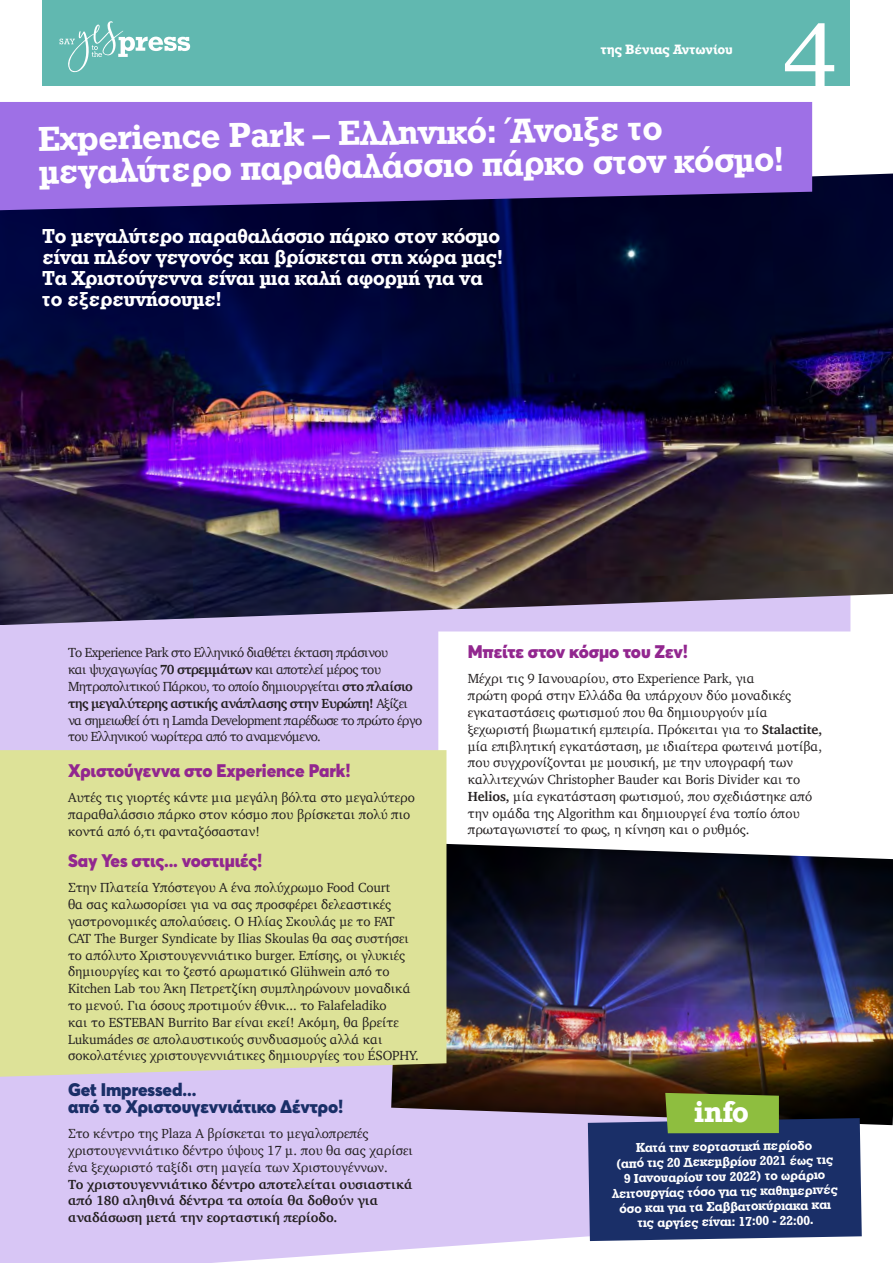
<style>
.page{position:relative;width:893px;height:1263px;background:#fff}
.page>*{position:absolute;margin:0;border:0;box-sizing:border-box;transform-origin:0 0}
.t1{font:97.5px "Georgia";color:#fff}
.t2{font:36px/33px "UB Rockwell Bold";color:#fff}
.t3{font:700 28.05px "Rockwell";color:#fff}
.t4{font:21px/21px "UB Rockwell Bold";letter-spacing:-.005em;color:#fff}
.t5{font:900 18px "Averta";letter-spacing:-.005em;color:#92278f}
.t6{font:900 18px/16.8px "Averta";letter-spacing:-.005em;color:#1a2f68}
.t7{font:13.5px/16.8px "Charter";letter-spacing:-.005em;color:#231f20}
.t8{font:13.5px/16.8px "Charter";letter-spacing:-.045em;color:#231f20}
.t9{font:13.5px/15px "UB Rockwell Bold";color:#fff;text-align:center}
.t10{font:700 13.5px/16.8px "Charter";letter-spacing:-.005em;color:#231f20}
.t11{font:700 12.75px "Rockwell";color:#fff}
.s1{font-weight:700}
</style>
<div class="page">
<div style="left:0;top:625px;width:850px;height:638px;background:#d8c6f5"></div>
<img style="left:391px;top:859px;width:502px;height:266px">
<img style="left:0;top:174px;width:893px;height:451px">
<svg style="left:438px;top:631px;width:450px;height:228px"></svg>
<div style="left:0;top:750px;width:446px;height:327px;background:#dde298"></div>
<div style="left:43px;top:0;width:807px;height:85px;background:#61b8b0"></div>
<svg style="left:60px;top:21px;width:130px;height:51px"></svg>
<svg style="left:588px;top:1093px;width:274px;height:148px;background:#2d405e"></svg>
<svg style="left:0;top:102px;width:812px;height:108px;background:#9066d6"></svg>
<p class="t11" style="left:601px;top:41px;width:133px">της Βένιας Αντωνίου</p>
<h1 class="t1" style="left:783px;top:-29px;width:57px">4</h1>
<h2 class="t2" style="left:38px;top:122px;width:746px;rotate:-1deg">Experience Park – Ελληνικό: Άνοιξε το μεγαλύτερο παραθαλάσσιο πάρκο στον κόσμο!</h2>
<h3 class="t4" style="left:43px;top:226px;width:462px">Το μεγαλύτερο παραθαλάσσιο πάρκο στον κόσμο είναι πλέον γεγονός και βρίσκεται στη χώρα μας!<br>Τα Xριστούγεννα είναι μια καλή αφορμή για να το εξερευνήσουμε!</h3>
<p class="t8" style="left:68px;top:644px;width:356px">Το Experience Park στο Ελληνικό διαθέτει έκταση πράσινου<br>και ψυχαγωγίας <span class="s1">70 στρεμμάτων</span> και αποτελεί μέρος του Μητροπολιτικού Πάρκου, το οποίο δημιουργείται <span class="s1">στο πλαίσιο της μεγαλύτερης αστικής ανάπλασης στην Ευρώπη!</span> Αξίζει να σημειωθεί ότι η Lamda Development παρέδωσε το πρώτο έργο του Ελληνικού νωρίτερα από το αναμενόμενο.</p>
<h3 class="t5" style="left:68px;top:759px;width:284px">Χριστούγεννα στο Experience Park!</h3>
<p class="t7" style="left:68px;top:789px;width:348px">Αυτές τις γιορτές κάντε μια μεγάλη βόλτα στο μεγαλύτερο παραθαλάσσιο πάρκο στον κόσμο που βρίσκεται πολύ πιο κοντά από ό,τι φανταζόσασταν!</p>
<h3 class="t5" style="left:68px;top:849px;width:196px">Say Yes στις... νοστιμιές!</h3>
<p class="t7" style="left:68px;top:879px;width:352px">Στην Πλατεία Υπόστεγου Α ένα πολύχρωμο Food Court<br>θα σας καλωσορίσει για να σας προσφέρει δελεαστικές γαστρονομικές απολαύσεις. Ο Ηλίας Σκουλάς με το FAT CAT The Burger Syndicate by Ilias Skoulas θα σας συστήσει το απόλυτο Χριστουγεννιάτικο burger. Επίσης, οι γλυκιές δημιουργίες και το ζεστό αρωματικό Glühwein από το Kitchen Lab του Άκη Πετρετζίκη συμπληρώνουν μοναδικά το μενού. Για όσους προτιμούν έθνικ... το Falafeladiko<br>και το ESTEBAN Burrito Bar είναι εκεί! Ακόμη, θα βρείτε Lukumádes σε απολαυστικούς συνδυασμούς αλλά και σοκολατένιες χριστουγεννιάτικες δημιουργίες του ÉSOPHY.</p>
<h3 class="t6" style="left:68px;top:1081px;width:277px">Get Impressed...<br>από το Χριστουγεννιάτικο Δέντρο!</h3>
<p class="t7" style="left:68px;top:1125px;width:346px">Στο κέντρο της Plaza Α βρίσκεται το μεγαλοπρεπές χριστουγεννιάτικο δέντρο ύψους 17 μ. που θα σας χαρίσει ένα ξεχωριστό ταξίδι στη μαγεία των Χριστουγέννων.</p>
<p class="t10" style="left:68px;top:1175px;width:346px">Το χριστουγεννιάτικο δέντρο αποτελείται ουσιαστικά από 180 αληθινά δέντρα τα οποία θα δοθούν για αναδάσωση μετά την εορταστική περίοδο.</p>
<h3 class="t5" style="left:468px;top:640px;width:222px">Μπείτε στον κόσμο του Ζεν!</h3>
<p class="t7" style="left:468px;top:670px;width:356px">Mέχρι τις 9 Ιανουαρίου, στο Experience Park, για<br>πρώτη φορά στην Ελλάδα θα υπάρχουν δύο μοναδικές εγκαταστάσεις φωτισμού που θα δημιουργούν μία ξεχωριστή βιωματική εμπειρία. Πρόκειται για το <span class="s1">Stalactite, </span>μία επιβλητική εγκατάσταση, με ιδιαίτερα φωτεινά μοτίβα, που συγχρονίζονται με μουσική, με την υπογραφή των καλλιτεχνών Christopher Bauder και Boris Divider και το <span class="s1">Helios,</span> μία εγκατάσταση φωτισμού, που σχεδιάστηκε από την ομάδα της Algorithm και δημιουργεί ένα τοπίο όπου πρωταγωνιστεί το φως, η κίνηση και ο ρυθμός.</p>
<h3 class="t3" style="left:694px;top:1093px;width:57px">info</h3>
<p class="t9" style="left:611px;top:1141px;width:228px;rotate:-1deg">Κατά την εορταστική περίοδο<br>(από τις 20 Δεκεμβρίου 2021 έως τις<br>9 Ιανουαρίου του 2022) το ωράριο λειτουργίας τόσο για τις καθημερινές όσο και για τα Σαββατοκύριακα και τις αργίες είναι: 17:00 - 22:00.</p>
</div>
